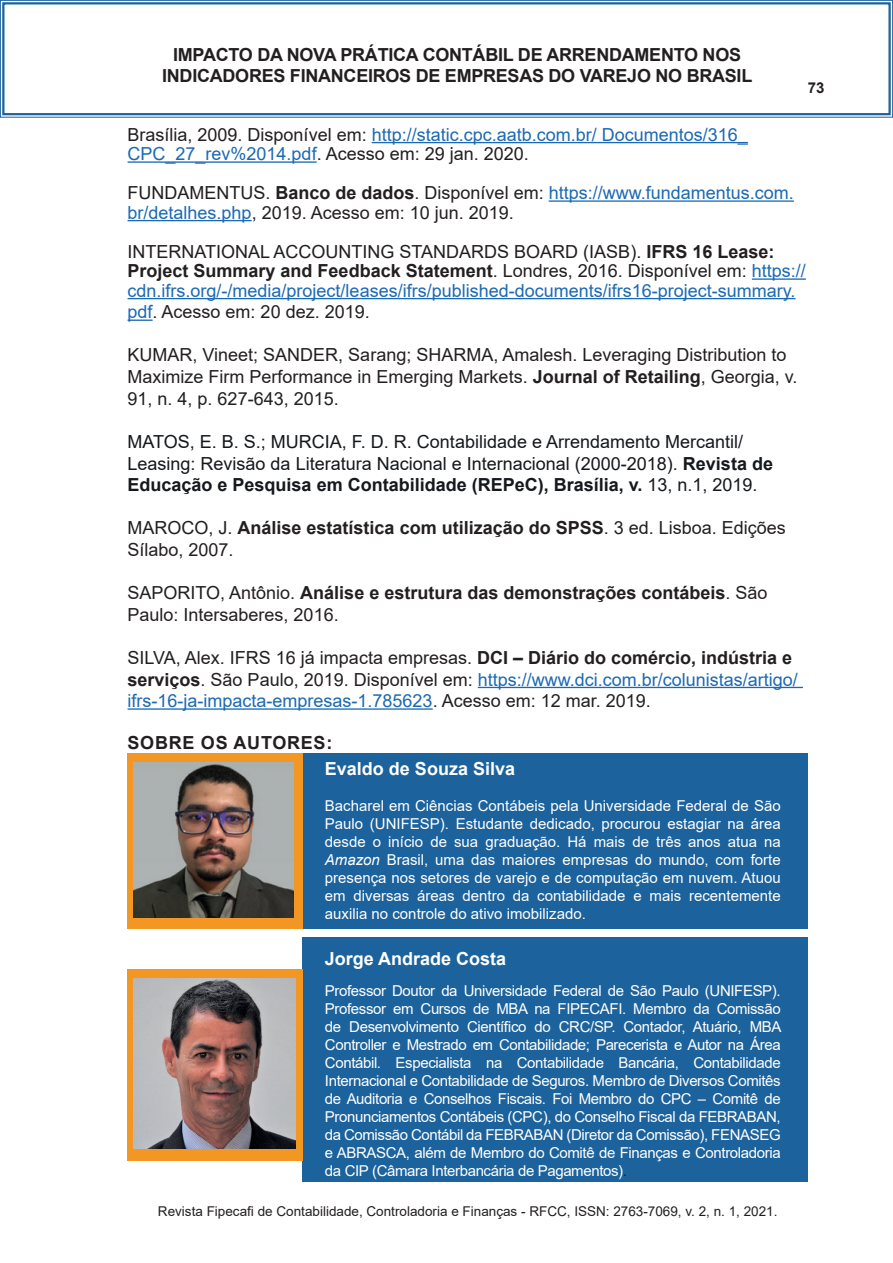
<style>
.page{position:relative;width:893px;height:1263px;background:#fff}
.page>*{position:absolute;margin:0;border:0;box-sizing:border-box;transform-origin:0 0}
.t1{font:18px/21.6px "Arial";color:#231f20}
.t2{font:18px/19.5px "Arial";color:#1b69b4}
.t3{font:18px/21.6px "Arial";color:#15181c}
.t4{font:700 18px/21.6px "Arial";letter-spacing:-.015em;color:#231f20;text-align:center}
.t5{font:700 18px "Arial";color:#fff}
.t6{font:700 18px "Arial";letter-spacing:.04em;color:#231f20}
.t7{font:15px/18px "Arial";letter-spacing:-.01em;color:#fff;text-align:justify}
.t8{font:700 15px "Arial";color:#231f20}
.t9{font:13.5px "Arial";color:#231f20}
.s1{color:#231f20}
.s2{font-weight:700}
.s3{color:#1b69b4}
.s4{font-weight:700;color:#231f20}
.s5{font-style:italic}
</style>
<div class="page">
<div style="left:303px;top:938px;width:505px;height:244px;background:#1c629c"></div>
<div style="left:303px;top:754px;width:505px;height:175px;background:#1c629c"></div>
<div style="left:128px;top:969px;width:175px;height:192px;background:#f29724"></div>
<div style="left:128px;top:754px;width:175px;height:175px;background:#f29724"></div>
<hr style="left:372px;top:142px;width:376px;height:1px;background:#1b69b4">
<hr style="left:128px;top:161px;width:189px;height:2px;background:#1b69b4">
<hr style="left:549px;top:200px;width:245px;height:2px;background:#1b69b4">
<hr style="left:128px;top:220px;width:124px;height:1px;background:#1b69b4">
<hr style="left:752px;top:278px;width:54px;height:2px;background:#1b69b4">
<hr style="left:128px;top:298px;width:667px;height:1px;background:#1b69b4">
<svg style="left:128px;top:320px;width:25px;height:1px"></svg>
<hr style="left:478px;top:687px;width:325px;height:1px;background:#1b69b4">
<hr style="left:128px;top:708px;width:305px;height:2px;background:#1b69b4">
<img style="left:134px;top:762px;width:159px;height:156px">
<img style="left:134px;top:978px;width:162px;height:171px">
<svg style="left:0;top:0;width:893px;height:118px"></svg>
<div style="left:2px;top:2px;width:889px;height:113px;border:2px solid #1c629c"></div>
<p class="t4" style="left:162px;top:44px;width:592px">IMPACTO DA NOVA PRÁTICA CONTÁBIL DE ARRENDAMENTO NOS<br>INDICADORES FINANCEIROS DE EMPRESAS DO VAREJO NO BRASIL</p>
<p class="t8" style="left:808px;top:77px;width:18px">73</p>
<p class="t2" style="left:128px;top:124px;width:622px"><span class="s1">Brasília, 2009. Disponível em:</span> http://static.cpc.aatb.com.br/ Documentos/316_<br>CPC_27_rev%2014.pdf<span class="s1">. Acesso em: 29 jan. 2020.</span></p>
<p class="t1" style="left:128px;top:183px;width:668px;line-height:19.5px">FUNDAMENTUS. <span class="s2">Banco de dados</span>. Disponível em: <span class="s3">https://www.fundamentus.com. br/detalhes.php</span>, 2019. Acesso em: 10 jun. 2019.</p>
<p class="t2" style="left:128px;top:241px;width:680px"><span class="s1">INTERNATIONAL ACCOUNTING STANDARDS BOARD (IASB).</span> <span class="s4">IFRS 16 Lease:<br>Project Summary and Feedback Statement</span><span class="s1">. Londres, 2016. Disponível em:</span> https:// cdn.ifrs.org/-/media/project/leases/ifrs/published-documents/ifrs16-project-summary.</p>
<p class="t1" style="left:128px;top:301px;width:244px"><span class="s3">pdf</span>. Acesso em: 20 dez. 2019.</p>
<p class="t1" style="left:128px;top:344px;width:671px">KUMAR, Vineet; SANDER, Sarang; SHARMA, Amalesh. Leveraging Distribution to<br>Maximize Firm Performance in Emerging Markets. <span class="s2">Journal of Retailing</span>, Georgia, v.<br>91, n. 4, p. 627-643, 2015.</p>
<p class="t3" style="left:128px;top:431px;width:647px">MATOS, E. B. S.; MURCIA, F. D. R. Contabilidade e Arrendamento Mercantil/<br>Leasing: Revisão da Literatura Nacional e Internacional (2000-2018). <span class="s2">Revista de<br>Educação e Pesquisa em Contabilidade (REPeC), Brasília, v.</span> 13, n.1, 2019.</p>
<p class="t1" style="left:128px;top:517px;width:660px">MAROCO, J. <span class="s2">Análise estatística com utilização do SPSS</span>. 3 ed. Lisboa. Edições<br>Sílabo, 2007.</p>
<p class="t1" style="left:128px;top:582px;width:641px">SAPORITO, Antônio. <span class="s2">Análise e estrutura das demonstrações contábeis</span>. São<br>Paulo: Intersaberes, 2016.</p>
<p class="t1" style="left:128px;top:647px;width:672px">SILVA, Alex. IFRS 16 já impacta empresas. <span class="s2">DCI – Diário do comércio, indústria e serviços</span>. São Paulo, 2019. Disponível em: <span class="s3">https://www.dci.com.br/colunistas/artigo/ ifrs-16-ja-impacta-empresas-1.785623</span>. Acesso em: 12 mar. 2019.</p>
<p class="t6" style="left:128px;top:730px;width:206px">SOBRE OS AUTORES:</p>
<p class="t5" style="left:325px;top:755px;width:192px">Evaldo de Souza Silva</p>
<p class="t7" style="left:325px;top:796px;width:457px">Bacharel em Ciências Contábeis pela Universidade Federal de São Paulo (UNIFESP). Estudante dedicado, procurou estagiar na área desde o início de sua graduação. Há mais de três anos atua na <span class="s5">Amazon</span> Brasil, uma das maiores empresas do mundo, com forte presença nos setores de varejo e de computação em nuvem. Atuou em diversas áreas dentro da contabilidade e mais recentemente auxilia no controle do ativo imobilizado.</p>
<p class="t5" style="left:325px;top:946px;width:183px">Jorge Andrade Costa</p>
<p class="t7" style="left:325px;top:981px;width:458px">Professor Doutor da Universidade Federal de São Paulo (UNIFESP).<br>Professor em Cursos de MBA na FIPECAFI. Membro da Comissão de Desenvolvimento Científico do CRC/SP. Contador, Atuário, MBA Controller e Mestrado em Contabilidade; Parecerista e Autor na Área Contábil. Especialista na Contabilidade Bancária, Contabilidade Internacional e Contabilidade de Seguros. Membro de Diversos Comitês de Auditoria e Conselhos Fiscais. Foi Membro do CPC – Comitê de Pronunciamentos Contábeis (CPC), do Conselho Fiscal da FEBRABAN, da Comissão Contábil da FEBRABAN (Diretor da Comissão), FENASEG e ABRASCA, além de Membro do Comitê de Finanças e Controladoria da CIP (Câmara Interbancária de Pagamentos)<span class="s1">.</span></p>
<p class="t9" style="left:158px;top:1202px;width:621px">Revista Fipecafi de Contabilidade, Controladoria e Finanças - RFCC, ISSN: 2763-7069, v. 2, n. 1, 2021.</p>
</div>
